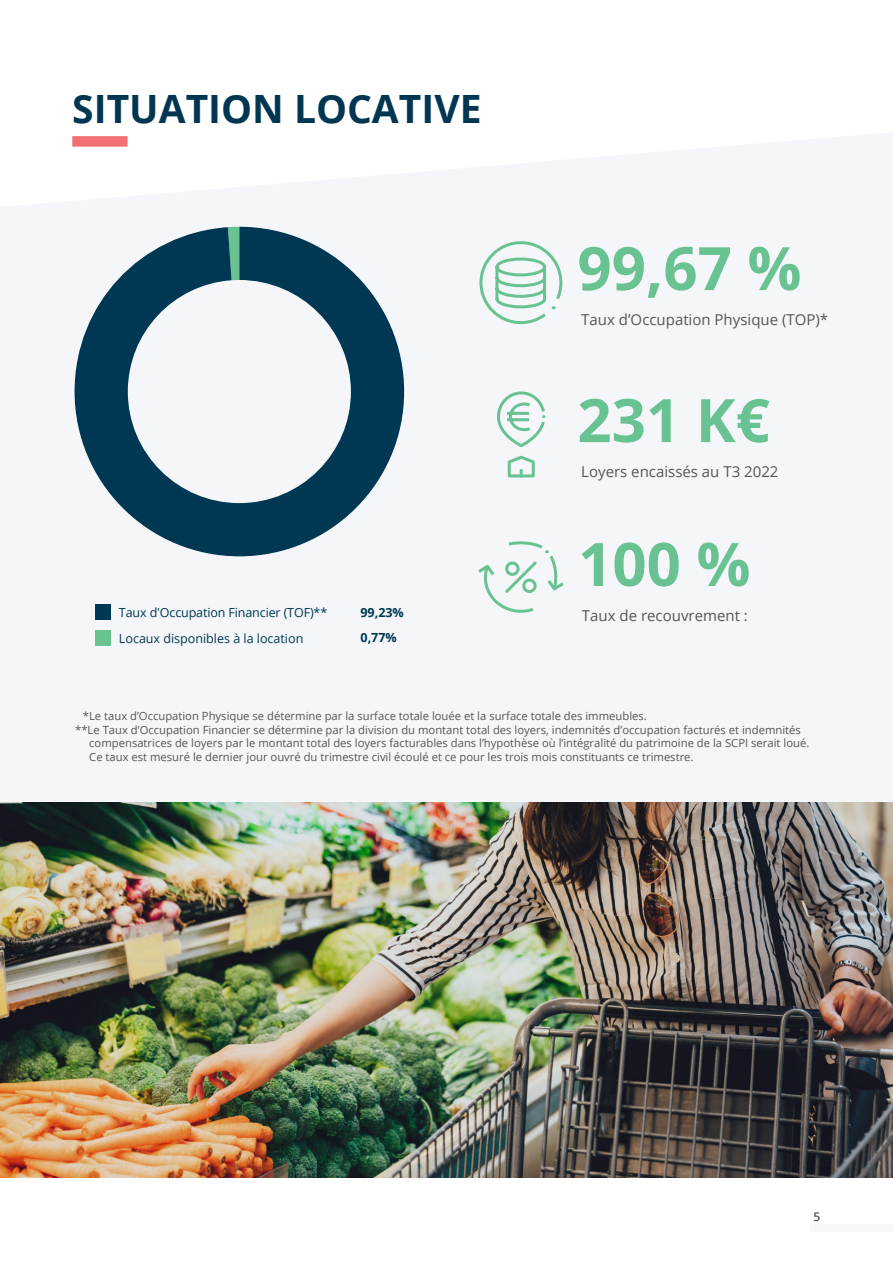
<style>
.page{position:relative;width:893px;height:1263px;background:#fff}
.page>*{position:absolute;margin:0;border:0;box-sizing:border-box;transform-origin:0 0}
.Large_Green_Figures{font:700 60px "Open Sans";color:#69c291}
.Heading_2_Slide_titl{font:700 39px "Open Sans";color:#003651}
.Body_6_Under_Large_g{font:15px "Open Sans";color:#53575a}
.t1{font:12.6px "Open Sans";color:#003752}
.t2{font:700 12.6px "Open Sans";color:#003752}
.Page_numbers_Right{font:600 12px "Open Sans";color:#53575a}
.Body_4_Astrix_Discla{font:11.25px/13.5px "Open Sans";color:#53575a}
.Body_3_Astrix_Discla{font:11.25px "Open Sans";color:#53575a}
</style>
<div class="page">
<div style="left:810px;top:1224px;width:83px;height:8px;background:#f6f8f9"></div>
<div style="left:0;top:133px;width:893px;height:669px;background:#f4f6f9"></div>
<div style="left:72px;top:136px;width:56px;height:11px;background:#f26f73"></div>
<svg style="left:478px;top:240px;width:86px;height:86px"></svg>
<svg style="left:75px;top:227px;width:329px;height:329px;fill:#f4f6f9"></svg>
<div style="left:95px;top:604px;width:15px;height:16px;background:#003752"></div>
<div style="left:95px;top:631px;width:15px;height:15px;background:#69c291"></div>
<img style="left:0;top:802px;width:893px;height:376px">
<svg style="left:475px;top:542px;width:92px;height:71px"></svg>
<svg style="left:495px;top:390px;width:52px;height:90px"></svg>
<p class="Heading_2_Slide_titl" style="left:72px;top:82px;width:411px">SITUATION LOCATIVE</p>
<p class="t1" style="left:119px;top:604px;width:210px">Taux d'Occupation Financier (TOF)**</p>
<p class="t2" style="left:360px;top:603px;width:45px">99,23%</p>
<p class="t1" style="left:119px;top:629px;width:186px">Locaux disponibles à la location</p>
<p class="t2" style="left:361px;top:629px;width:38px">0,77%</p>
<p class="Large_Green_Figures" style="left:577px;top:226px;width:226px">99,67 %</p>
<p class="Body_6_Under_Large_g" style="left:581px;top:309px;width:248px">Taux d’Occupation Physique (TOP)*</p>
<p class="Large_Green_Figures" style="left:577px;top:378px;width:194px">231 K€</p>
<p class="Body_6_Under_Large_g" style="left:581px;top:461px;width:199px">Loyers encaissés au T3 2022</p>
<p class="Large_Green_Figures" style="left:578px;top:522px;width:174px">100 %</p>
<p class="Body_6_Under_Large_g" style="left:582px;top:605px;width:167px">Taux de recouvrement :</p>
<p class="Body_3_Astrix_Discla" style="left:83px;top:708px;width:565px">*Le taux d’Occupation Physique se détermine par la surface totale louée et la surface totale des immeubles.</p>
<p class="Body_4_Astrix_Discla" style="left:89px;top:723px;width:721px;text-indent:-14px">**Le Taux d’Occupation Financier se détermine par la division du montant total des loyers, indemnités d’occupation facturés et indemnités compensatrices de loyers par le montant total des loyers facturables dans l’hypothèse où l’intégralité du patrimoine de la SCPI serait loué.<br>Ce taux est mesuré le dernier jour ouvré du trimestre civil écoulé et ce pour les trois mois constituants ce trimestre.</p>
<p class="Page_numbers_Right" style="left:813px;top:1209px;width:8px">5</p>
</div>
